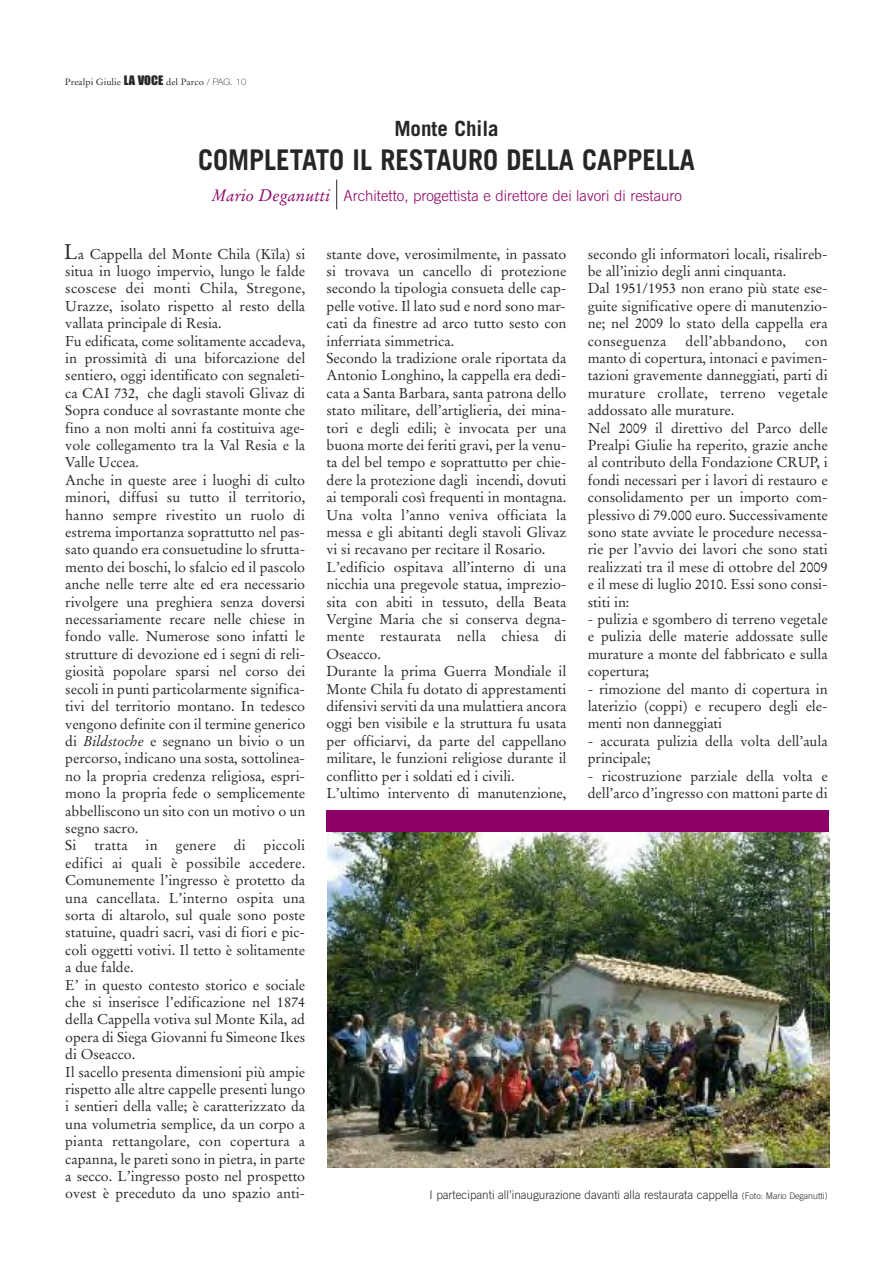
<style>
.page{position:relative;width:893px;height:1263px;background:#fff}
.page>*{position:absolute;margin:0;border:0;box-sizing:border-box;transform-origin:0 0}
.t1{font:700 28.5px "Trade Gothic";color:#272627;scale:.95 1}
.t2{font:21.15px "Stempel Garamond";color:#272627}
.t3{font:700 21px "Trade Gothic";color:#272627}
.t4{font:300 15px "Trade Gothic";color:#8c0068}
.t5{font:14.25px/17.4px "Stempel Garamond";letter-spacing:-.005em;color:#272627}
.t6{font:14.25px "Stempel Garamond";letter-spacing:.015em;color:#272627}
.t7{font:300 12px "Trade Gothic";color:#272627}
.t8{font:9px "Stempel Garamond";color:#272627;scale:1.05 1}
.s1{font-family:"Impact";font-size:12px}
.s2{font-family:"Helvetica Neue";font-weight:100}
.s3{font-family:"Stempel Garamond";font-weight:400;font-style:italic;font-size:16.5px}
.s4{font-style:italic}
.s5{font-size:9px}
</style>
<div class="page">
<svg style="left:336px;top:180px;width:1px;height:29px"></svg>
<img style="left:327px;top:832px;width:502px;height:335px">
<div style="left:327px;top:811px;width:502px;height:21px;background:#8c0068"></div>
<p class="t8" style="left:65px;top:78px;width:174px">Prealpi Giulie <span class="s1">LA VOCE</span> del Parco <span class="s2">/ PAG. 10</span></p>
<h3 class="t3" style="left:394px;top:121px;width:106px">Monte Chila</h3>
<h1 class="t1" style="left:198px;top:150px;width:525px">COMPLETATO IL RESTAURO DELLA CAPPELLA</h1>
<p class="t4" style="left:211px;top:190px;width:472px"><span class="s3">Mario Deganutti</span> Architetto, progettista e direttore dei lavori di restauro</p>
<h2 class="t2" style="left:64px;top:242px;width:16px">L</h2>
<p class="t5" style="left:65px;top:246px;width:242px;text-indent:13px">a Cappella del Monte Chila (Kïla) si situa in luogo impervio, lungo le falde scoscese dei monti Chila, Stregone, Urazze, isolato rispetto al resto della vallata principale di Resia.<br>Fu edificata, come solitamente accadeva, in prossimità di una biforcazione del sentiero, oggi identificato con segnaleti&shy;ca CAI 732, che dagli stavoli Glivaz di Sopra conduce al sovrastante monte che fino a non molti anni fa costituiva age&shy;vole collegamento tra la Val Resia e la Valle Uccea.<br>Anche in queste aree i luoghi di culto minori, diffusi su tutto il territorio, hanno sempre rivestito un ruolo di estrema importanza soprattutto nel pas&shy;sato quando era consuetudine lo sfrutta&shy;mento dei boschi, lo sfalcio ed il pascolo anche nelle terre alte ed era necessario rivolgere una preghiera senza doversi necessariamente recare nelle chiese in fondo valle. Numerose sono infatti le strutture di devozione ed i segni di reli&shy;giosità popolare sparsi nel corso dei secoli in punti particolarmente significa&shy;tivi del territorio montano. In tedesco vengono definite con il termine generico di <span class="s4">Bildstoche</span> e segnano un bivio o un percorso, indicano una sosta, sottolinea&shy;no la propria credenza religiosa, espri&shy;mono la propria fede o semplicemente abbelliscono un sito con un motivo o un segno sacro.<br>Si tratta in genere di piccoli edifici ai quali è possibile accedere.<br>Comunemente l’ingresso è protetto da una cancellata. L’interno ospita una sorta di altarolo, sul quale sono poste statuine, quadri sacri, vasi di fiori e pic&shy;coli oggetti votivi. Il tetto è solitamente a due falde.<br>E’ in questo contesto storico e sociale che si inserisce l’edificazione nel 1874 della Cappella votiva sul Monte Kila, ad opera di Siega Giovanni fu Simeone Ikes di Oseacco.<br>Il sacello presenta dimensioni più ampie rispetto alle altre cappelle presenti lungo i sentieri della valle; è caratterizzato da una volumetria semplice, da un corpo a pianta rettangolare, con copertura a capanna, le pareti sono in pietra, in parte a secco. L’ingresso posto nel prospetto ovest è preceduto da uno spazio anti-</p>
<p class="t5" style="left:326px;top:246px;width:241px">stante dove, verosimilmente, in passato si trovava un cancello di protezione secondo la tipologia consueta delle cap&shy;pelle votive. Il lato sud e nord sono mar&shy;cati da finestre ad arco tutto sesto con inferriata simmetrica.<br>Secondo la tradizione orale riportata da Antonio Longhino, la cappella era dedi&shy;cata a Santa Barbara, santa patrona dello stato militare, dell’artiglieria, dei mina&shy;tori e degli edili; è invocata per una buona morte dei feriti gravi, per la venu&shy;ta del bel tempo e soprattutto per chie&shy;dere la protezione dagli incendi, dovuti ai temporali così frequenti in montagna.<br>Una volta l’anno veniva officiata la messa e gli abitanti degli stavoli Glivaz vi si recavano per recitare il Rosario.<br>L’edificio ospitava all’interno di una nicchia una pregevole statua, imprezio&shy;sita con abiti in tessuto, della Beata Vergine Maria che si conserva degna&shy;mente restaurata nella chiesa di Oseacco.<br>Durante la prima Guerra Mondiale il Monte Chila fu dotato di apprestamenti difensivi serviti da una mulattiera ancora oggi ben visibile e la struttura fu usata per officiarvi, da parte del cappellano militare, le funzioni religiose durante il conflitto per i soldati ed i civili.<br>L’ultimo intervento di manutenzione,</p>
<p class="t5" style="left:588px;top:246px;width:241px">secondo gli informatori locali, risalireb&shy;be all’inizio degli anni cinquanta.<br>Dal 1951/1953 non erano più state ese&shy;guite significative opere di manutenzio&shy;ne; nel 2009 lo stato della cappella era conseguenza</p>
<p class="t6" style="left:685px;top:334px;width:102px">dell’abbandono,</p>
<p class="t5" style="left:588px;top:333px;width:241px;text-indent:217px">con manto di copertura, intonaci e pavimen&shy;tazioni gravemente danneggiati, parti di murature crollate, terreno vegetale addossato alle murature.<br>Nel 2009 il direttivo del Parco delle Prealpi Giulie ha reperito, grazie anche al contributo della Fondazione CRUP, i fondi necessari per i lavori di restauro e consolidamento per un importo com&shy;plessivo di 79.000 euro. Successivamente sono state avviate le procedure necessa&shy;rie per l’avvio dei lavori che sono stati realizzati tra il mese di ottobre del 2009 e il mese di luglio 2010. Essi sono consi&shy;stiti in:</p>
<p class="t5" style="left:588px;top:612px;width:241px;text-align:justify">- pulizia e sgombero di terreno vegetale e pulizia delle materie addossate sulle murature a monte del fabbricato e sulla copertura;</p>
<p class="t5" style="left:588px;top:681px;width:241px;text-align:justify">- rimozione del manto di copertura in laterizio (coppi) e recupero degli ele&shy;menti non danneggiati</p>
<p class="t5" style="left:588px;top:733px;width:241px">- accurata pulizia della volta dell’aula principale;</p>
<p class="t5" style="left:588px;top:768px;width:241px">- ricostruzione parziale della volta e dell’arco d’ingresso con mattoni parte di</p>
<p class="t7" style="left:430px;top:1190px;width:400px">I partecipanti all’inaugurazione davanti alla restaurata cappella <span class="s5">(Foto: Mario Deganutti)</span></p>
</div>
